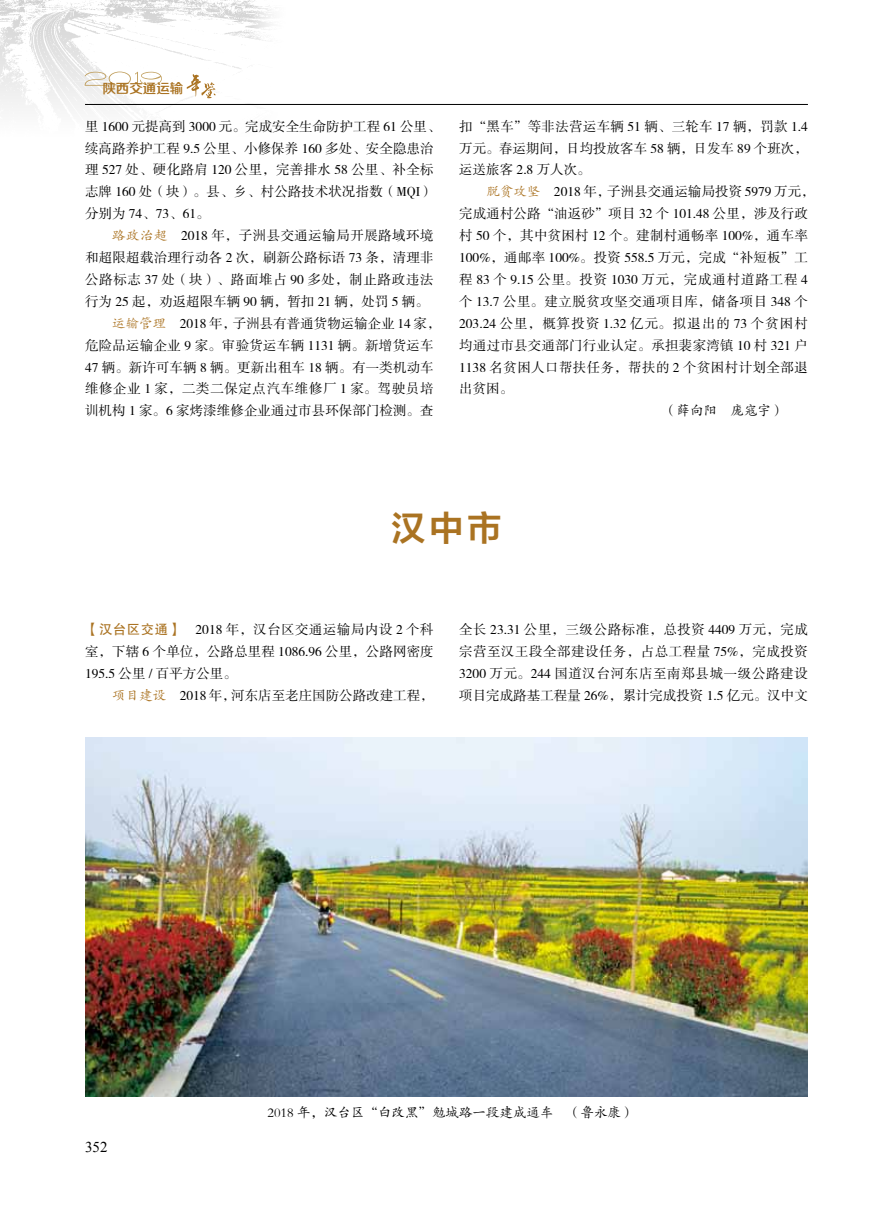
<style>
.page{position:relative;width:893px;height:1212px;background:#fff}
.page>*{position:absolute;margin:0;border:0;box-sizing:border-box;transform-origin:0 0}
.t1{font:34.5px "FZLTZCHK GBK1 0";color:#aa7322}
.t2{font:15px "Times New Roman";color:#000}
.t3{font:13.5px/21.9px "FZSSK GBK1 0";letter-spacing:.005em;color:#000;text-align:justify}
.t4{font:13.5px "FZKTK GBK1 0";color:#000}
.t5{font:13.5px "FZSSK GBK1 0";letter-spacing:.05em;color:#000}
.t6{font:13.5px "FZSSK GBK1 0";letter-spacing:.035em;color:#000}
.t7{font:13.5px "FZSSK GBK1 0";letter-spacing:.045em;color:#000}
.t8{font:13.5px "FZZZHONGJW GB1 0";color:#aa7322}
.s1{font-family:"FZKTK GBK1 0";color:#aa7322}
.s2{font-family:"FZHTK GBK1 0";color:#aa7322}
</style>
<div class="page">
<img style="left:0;top:0;width:272px;height:108px">
<hr style="left:85px;top:104px;width:723px;height:1px;background:#000">
<svg style="left:187px;top:74px;width:29px;height:24px"></svg>
<svg style="left:85px;top:72px;width:77px;height:14px"></svg>
<img style="left:85px;top:737px;width:723px;height:359px">
<p class="t8" style="left:102px;top:81px;width:82px">陕西交通运输</p>
<p class="t3" style="left:85px;top:116px;width:357px;text-align:left">里 1600 元提高到 3000 元。完成安全生命防护工程 61 公里、续高路养护工程 9.5 公里、小修保养 160 多处、安全隐患治理 527 处、硬化路肩 120 公里，完善排水 58 公里、补全标志牌 160 处（块）。县、乡、村公路技术状况指数（MQI）分别为 74、73、61。</p>
<p class="t6" style="left:112px;top:228px;width:323px"><span class="s1">路政治超　</span>2018 年，子洲县交通运输局开展路域环境</p>
<p class="t3" style="left:85px;top:247px;width:350px">和超限超载治理行动各 2 次，刷新公路标语 73 条，清理非</p>
<p class="t5" style="left:85px;top:272px;width:350px">公路标志 37 处（块）、路面堆占 90 多处，制止路政违法</p>
<p class="t3" style="left:85px;top:291px;width:345px">行为 25 起，劝返超限车辆 90 辆，暂扣 21 辆，处罚 5 辆。</p>
<p class="t3" style="left:112px;top:313px;width:330px"><span class="s1">运输管理　</span>2018 年，子洲县有普通货物运输企业 14 家，</p>
<p class="t3" style="left:85px;top:335px;width:350px">危险品运输企业 9 家。审验货运车辆 1131 辆。新增货运车</p>
<p class="t3" style="left:85px;top:357px;width:350px">47 辆。新许可车辆 8 辆。更新出租车 18 辆。有一类机动车</p>
<p class="t7" style="left:85px;top:382px;width:350px">维修企业 1 家，二类二保定点汽车维修厂 1 家。驾驶员培</p>
<p class="t3" style="left:85px;top:400px;width:350px">训机构 1 家。6 家烤漆维修企业通过市县环保部门检测。查</p>
<p class="t3" style="left:459px;top:116px;width:350px">扣“黑车”等非法营运车辆 51 辆、三轮车 17 辆，罚款 1.4万元。春运期间，日均投放客车 58 辆，日发车 89 个班次，运送旅客 2.8 万人次。</p>
<p class="t3" style="left:459px;top:181px;width:357px;text-align:left;text-indent:27px"><span class="s1">脱贫攻坚　</span>2018 年，子洲县交通运输局投资 5979 万元，完成通村公路“油返砂”项目 32 个 101.48 公里，涉及行政村 50 个，其中贫困村 12 个。建制村通畅率 100%，通车率<br>100%，通邮率 100%。投资 558.5 万元，完成“补短板”工程 83 个 9.15 公里。投资 1030 万元，完成通村道路工程 4个 13.7 公里。建立脱贫攻坚交通项目库，储备项目 348 个<br>203.24 公里，概算投资 1.32 亿元。拟退出的 73 个贫困村均通过市县交通部门行业认定。承担裴家湾镇 10 村 321 户<br>1138 名贫困人口帮扶任务，帮扶的 2 个贫困村计划全部退出贫困。</p>
<p class="t4" style="left:663px;top:404px;width:123px">（薛向阳　庞寇宇）</p>
<h1 class="t1" style="left:391px;top:509px;width:112px">汉中市</h1>
<p class="t3" style="left:85px;top:619px;width:350px"><span class="s2">【汉台区交通】　</span>2018 年，汉台区交通运输局内设 2 个科室，下辖 6 个单位，公路总里程 1086.96 公里，公路网密度195.5 公里 / 百平方公里。</p>
<p class="t3" style="left:112px;top:685px;width:323px"><span class="s1">项目建设　</span>2018 年，河东店至老庄国防公路改建工程，</p>
<p class="t3" style="left:459px;top:619px;width:350px">全长 23.31 公里，三级公路标准，总投资 4409 万元，完成宗营至汉王段全部建设任务，占总工程量 75%，完成投资3200 万元。244 国道汉台河东店至南郑县城一级公路建设项目完成路基工程量 26%，累计完成投资 1.5 亿元。汉中文</p>
<p class="t2" style="left:85px;top:1137px;width:24px">352</p>
<p class="t4" style="left:268px;top:1105px;width:369px">2018 年，汉台区“白改黑”勉城路一段建成通车　（鲁永康）</p>
</div>
